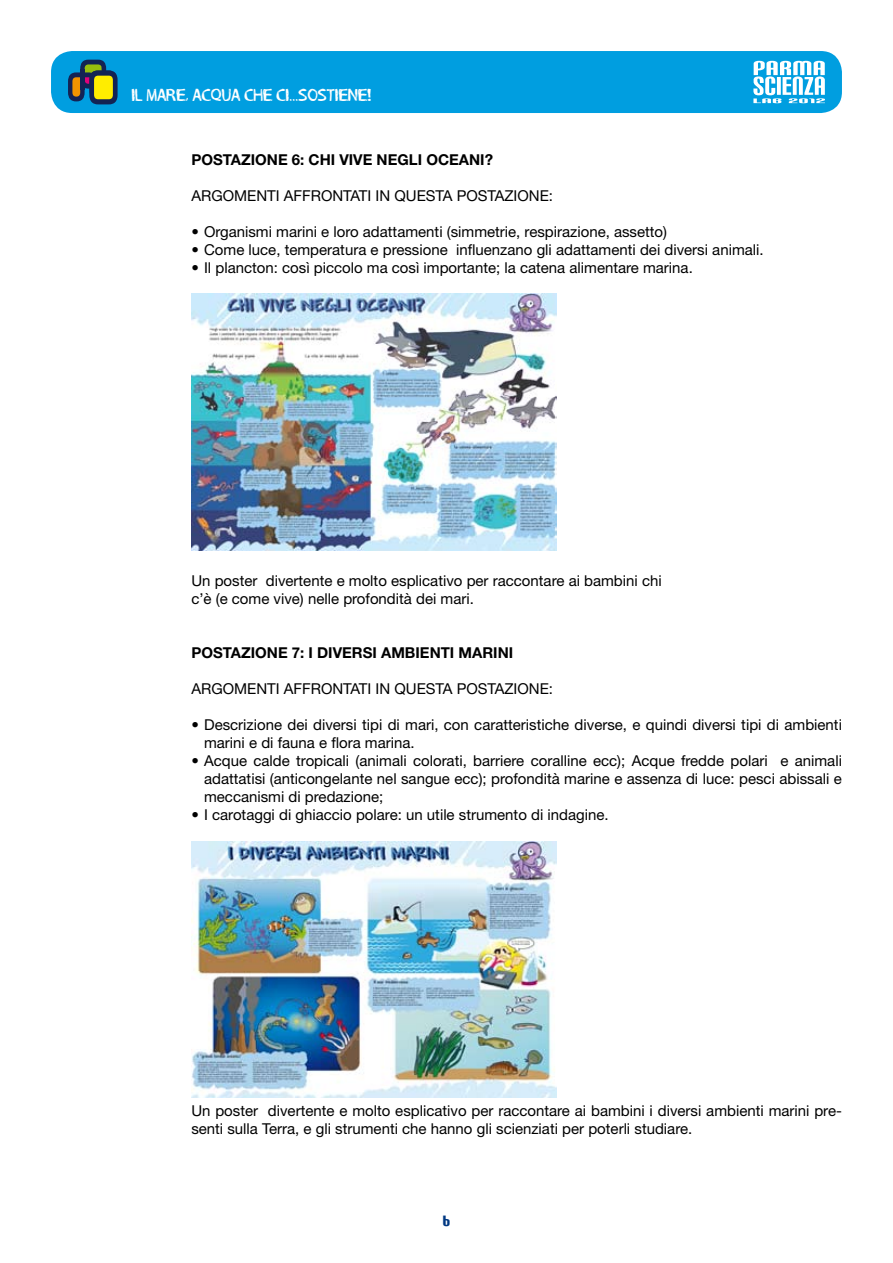
<style>
.page{position:relative;width:893px;height:1263px;background:#fff}
.page>*{position:absolute;margin:0;border:0;box-sizing:border-box;transform-origin:0 0}
.t1{font:18px "Carbon Block";color:#003882}
.t2{font:15px/18px "Helvetica Neue";color:#000}
.t3{font:700 15px "Helvetica Neue";color:#000}
.t4{font:13.5px "Grog Binge";letter-spacing:.01em;color:#fff}
</style>
<div class="page">
<div style="left:51px;top:51px;width:791px;height:62px;background:#009ee0;border-radius:21px"></div>
<svg style="left:68px;top:60px;width:50px;height:44px"></svg>
<svg style="left:753px;top:61px;width:72px;height:42px"></svg>
<img style="left:191px;top:294px;width:365px;height:256px">
<img style="left:191px;top:841px;width:365px;height:257px">
<p class="t4" style="left:132px;top:88px;width:241px">IL MARE, ACQUA CHE CI...SOSTIENE!</p>
<p class="t3" style="left:191px;top:150px;width:303px">POSTAZIONE 6: CHI VIVE NEGLI OCEANI?</p>
<p class="t2" style="left:191px;top:186px;width:363px">ARGOMENTI AFFRONTATI IN QUESTA POSTAZIONE:</p>
<p class="t2" style="left:191px;top:222px;width:477px">• Organismi marini e loro adattamenti (simmetrie, respirazione, assetto)</p>
<p class="t2" style="left:191px;top:240px;width:574px">• Come luce, temperatura e pressione influenzano gli adattamenti dei diversi animali.</p>
<p class="t2" style="left:191px;top:258px;width:503px">• Il plancton: così piccolo ma così importante; la catena alimentare marina.</p>
<p class="t2" style="left:191px;top:572px;width:472px">Un poster divertente e molto esplicativo per raccontare ai bambini chi c’è (e come vive) nelle profondità dei mari.</p>
<p class="t3" style="left:191px;top:644px;width:323px">POSTAZIONE 7: I DIVERSI AMBIENTI MARINI</p>
<p class="t2" style="left:191px;top:680px;width:363px">ARGOMENTI AFFRONTATI IN QUESTA POSTAZIONE:</p>
<p class="t2" style="left:204px;top:716px;width:639px;text-indent:-13px">• Descrizione dei diversi tipi di mari, con caratteristiche diverse, e quindi diversi tipi di ambienti marini e di fauna e flora marina.</p>
<p class="t2" style="left:204px;top:752px;width:639px;text-align:justify;text-indent:-13px">• Acque calde tropicali (animali colorati, barriere coralline ecc); Acque fredde polari e animali adattatisi (anticongelante nel sangue ecc); profondità marine e assenza di luce: pesci abissali e meccanismi di predazione;</p>
<p class="t2" style="left:191px;top:806px;width:419px">• I carotaggi di ghiaccio polare: un utile strumento di indagine.</p>
<p class="t2" style="left:191px;top:1101px;width:652px">Un poster divertente e molto esplicativo per raccontare ai bambini i diversi ambienti marini pre&shy;senti sulla Terra, e gli strumenti che hanno gli scienziati per poterli studiare.</p>
<p class="t1" style="left:443px;top:1212px;width:9px">6</p>
</div>
